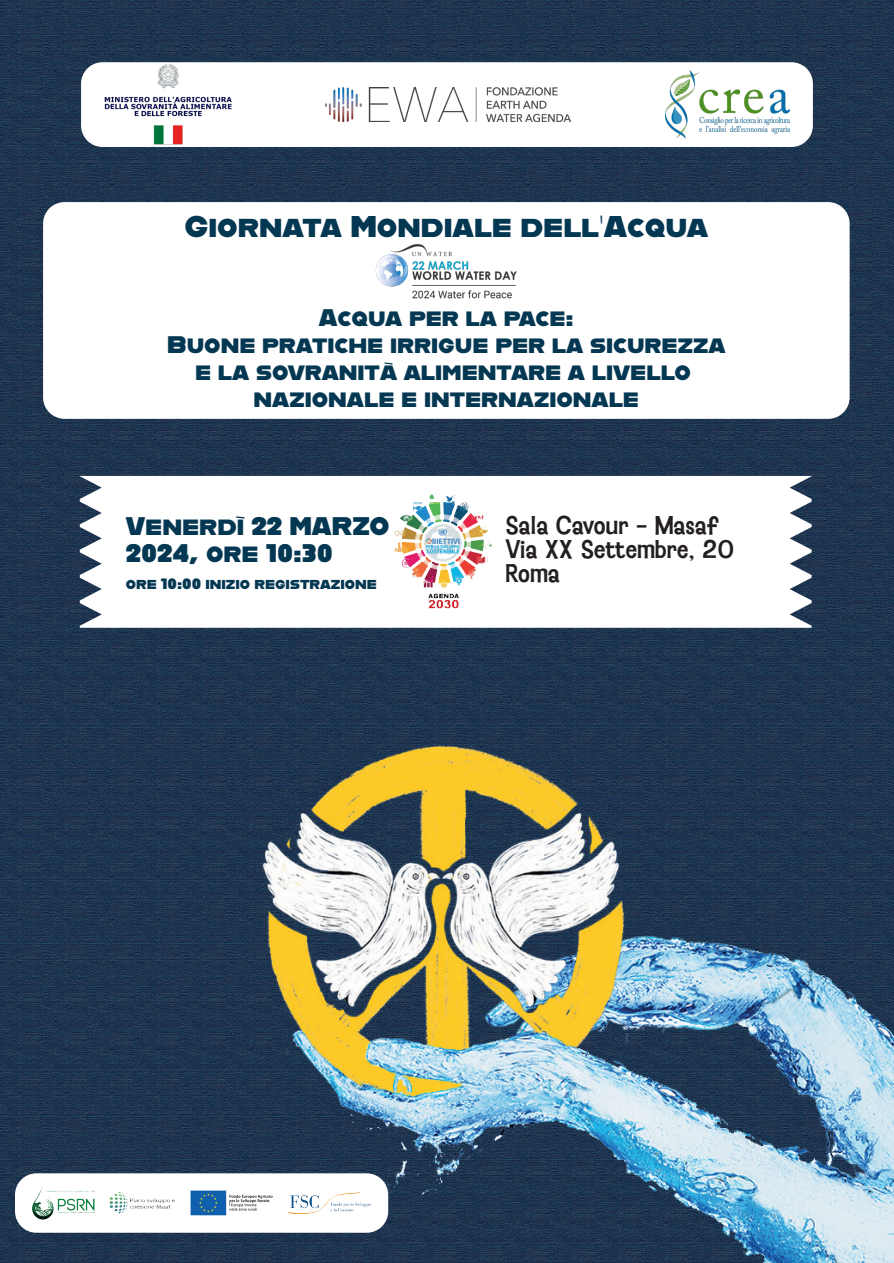
<style>
.page{position:relative;width:894px;height:1263px;background:#fff}
.page>*{position:absolute;margin:0;border:0;box-sizing:border-box;transform-origin:0 0}
.t1{font:30px "Alfarn";color:#043752}
.t2{font:25.5px/27px "Alfarn";color:#043752}
.t3{font:24px/27px "Alfarn";color:#043752;text-align:center}
.t4{font:22.5px/24px "Baileywick JF Gothic";color:#231f20}
.t5{font:15px "Alfarn";color:#043752}
</style>
<div class="page">
<img style="left:0;top:0;width:893px;height:1263px">
<img style="left:173px;top:541px;width:720px;height:722px">
<div style="left:15px;top:1173px;width:373px;height:59px;background:#fff;border-radius:21px"></div>
<img style="left:32px;top:1188px;width:63px;height:31px">
<img style="left:190px;top:1190px;width:83px;height:26px">
<img style="left:288px;top:1192px;width:83px;height:21px">
<img style="left:109px;top:1192px;width:66px;height:21px">
<div style="left:81px;top:62px;width:731px;height:85px;background:#fff;border-radius:21px"></div>
<div style="left:43px;top:202px;width:806px;height:217px;background:#fff;border-radius:21px"></div>
<img style="left:375px;top:244px;width:142px;height:55px">
<img style="left:325px;top:88px;width:245px;height:34px">
<img style="left:665px;top:71px;width:124px;height:67px">
<img style="left:103px;top:62px;width:130px;height:83px">
<svg style="left:80px;top:476px;width:731px;height:152px"></svg>
<img style="left:385px;top:493px;width:109px;height:117px">
<p class="t1" style="left:184px;top:209px;width:525px">Giornata Mondiale dell’Acqua</p>
<p class="t3" style="left:167px;top:303px;width:559px">Acqua per la pace:<br>Buone pratiche irrigue per la sicurezza e la sovranità alimentare a livello nazionale e internazionale</p>
<p class="t2" style="left:126px;top:511px;width:265px">Venerdì 22 MARZO<br>2024, ore 10:30</p>
<p class="t5" style="left:126px;top:574px;width:252px">ore 10:00 inizio registrazione</p>
<p class="t4" style="left:504px;top:513px;width:230px">Sala Cavour - Masaf<br>Via XX Settembre, 20<br>Roma</p>
</div>
